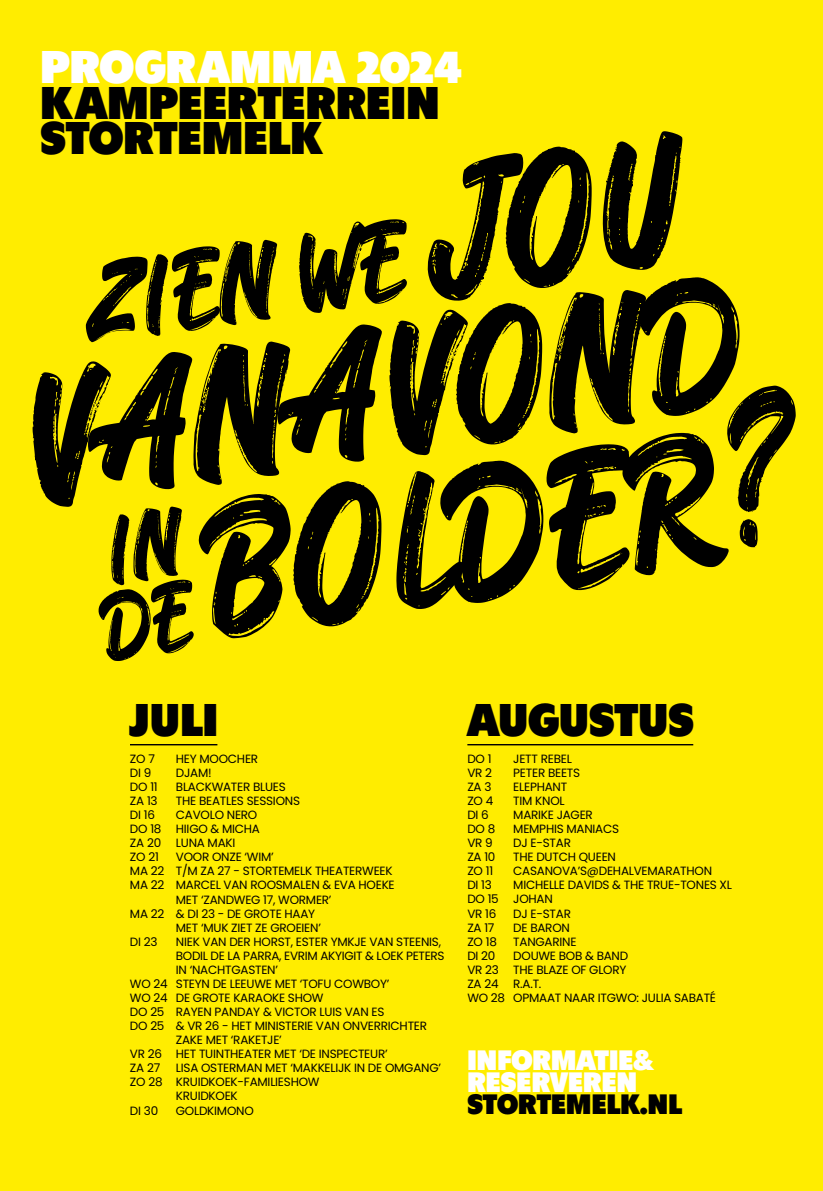
<style>
.page{position:relative;width:823px;height:1191px;background:#fff}
.page>*{position:absolute;margin:0;border:0;box-sizing:border-box;transform-origin:0 0}
.t1{font:137.2px "Carameland Vanilla";color:#000;scale:.9 1}
.t2{font:133.7px "Carameland Vanilla";color:#000;scale:.9 1}
.t3{font:79.5px "Carameland Vanilla";color:#000;scale:.9 1}
.t4{font:68.9px/75.2px "Carameland Vanilla";color:#000;text-align:center;scale:.9 1}
.t5{font:45.7px/35.9px "Tondu";letter-spacing:.01em;color:#000}
.t6{font:45.7px "Tondu";letter-spacing:.01em;color:#fff}
.t7{font:28px/22px "Tondu";letter-spacing:.01em;color:#fff}
.t8{font:28px "Tondu";letter-spacing:.01em;color:#000}
.t9{font:12px/14.1px "Poppins";letter-spacing:-.02em;color:#000}
.s1{font-size:133.7px}
</style>
<div class="page">
<div style="left:0;top:0;width:822px;height:1191px;background:#ffed00"></div>
<hr style="left:130px;top:744px;width:87px;height:1px;background:#000">
<hr style="left:467px;top:744px;width:225px;height:1px;background:#000">
<h3 class="t6" style="left:41px;top:28px;width:421px">PROGRAMMA 2024</h3>
<h3 class="t5" style="left:41px;top:80px;width:400px">KAMPEERTERREIN<br>STORTEMELK</h3>
<h3 class="t3" style="left:76px;top:245px;width:670px;rotate:-8deg">ZIEN WE <span class="s1">JOU</span></h3>
<h2 class="t2" style="left:5px;top:341px;width:812px;rotate:-8deg">VANAVOND</h2>
<h1 class="t1" style="left:181px;top:470px;width:686px;rotate:-8deg">BOLDER?</h1>
<h3 class="t4" style="left:80px;top:519px;width:105px;rotate:-10deg">IN<br>DE</h3>
<h3 class="t5" style="left:130px;top:697px;width:89px">JULI</h3>
<p class="t9" style="left:130px;top:751px;width:26px">ZO 7</p>
<p class="t9" style="left:176px;top:751px;width:84px">HEY MOOCHER</p>
<p class="t9" style="left:130px;top:765px;width:23px">DI 9</p>
<p class="t9" style="left:176px;top:765px;width:37px">DJAM!</p>
<p class="t9" style="left:130px;top:779px;width:29px">DO 11</p>
<p class="t9" style="left:176px;top:779px;width:111px">BLACKWATER BLUES</p>
<p class="t9" style="left:130px;top:793px;width:29px">ZA 13</p>
<p class="t9" style="left:176px;top:793px;width:125px">THE BEATLES SESSIONS</p>
<p class="t9" style="left:130px;top:808px;width:27px">DI 16</p>
<p class="t9" style="left:130px;top:808px;width:131px;text-indent:46px">CAVOLO NERO<br>DO 18 HIIGO &amp; MICHA<br>ZA 20 LUNA MAKI<br>ZO 21</p>
<p class="t9" style="left:176px;top:850px;width:99px">VOOR ONZE ‘WIM’</p>
<p class="t9" style="left:130px;top:864px;width:264px">MA 22 T/M ZA 27 - STORTEMELK THEATERWEEK</p>
<p class="t9" style="left:130px;top:878px;width:266px">MA 22 MARCEL VAN ROOSMALEN &amp; EVA HOEKE</p>
<p class="t9" style="left:176px;top:892px;width:157px">MET ‘ZANDWEG 17, WORMER’</p>
<p class="t9" style="left:130px;top:906px;width:187px">MA 22 &amp; DI 23 - DE GROTE HAAY</p>
<p class="t9" style="left:176px;top:920px;width:146px">MET ‘MUK ZIET ZE GROEIEN’</p>
<p class="t9" style="left:130px;top:934px;width:29px">DI 23</p>
<p class="t9" style="left:176px;top:934px;width:266px">NIEK VAN DER HORST, ESTER YMKJE VAN STEENIS,</p>
<p class="t9" style="left:176px;top:948px;width:270px">BODIL DE LA PARRA, EVRIM AKYIGIT &amp; LOEK PETERS</p>
<p class="t9" style="left:176px;top:962px;width:104px">IN ‘NACHTGASTEN’</p>
<p class="t9" style="left:130px;top:976px;width:261px">WO 24 STEYN DE LEEUWE MET ‘TOFU COWBOY’</p>
<p class="t9" style="left:130px;top:990px;width:195px">WO 24 DE GROTE KARAOKE SHOW</p>
<p class="t9" style="left:130px;top:1005px;width:256px">DO 25 RAYEN PANDAY &amp; VICTOR LUIS VAN ES</p>
<p class="t9" style="left:130px;top:1019px;width:298px">DO 25 &amp; VR 26 - HET MINISTERIE VAN ONVERRICHTER</p>
<p class="t9" style="left:176px;top:1033px;width:107px">ZAKE MET ‘RAKETJE’</p>
<p class="t9" style="left:130px;top:1047px;width:259px">VR 26 HET TUINTHEATER MET ‘DE INSPECTEUR’</p>
<p class="t9" style="left:130px;top:1061px;width:32px">ZA 27</p>
<p class="t9" style="left:176px;top:1061px;width:266px">LISA OSTERMAN MET ‘MAKKELIJK IN DE OMGANG’</p>
<p class="t9" style="left:130px;top:1075px;width:191px">ZO 28 KRUIDKOEK-FAMILIESHOW</p>
<p class="t9" style="left:176px;top:1089px;width:63px">KRUIDKOEK</p>
<p class="t9" style="left:130px;top:1103px;width:30px">DI 30</p>
<p class="t9" style="left:176px;top:1103px;width:79px">GOLDKIMONO</p>
<h3 class="t5" style="left:467px;top:697px;width:228px">AUGUSTUS</h3>
<p class="t9" style="left:467px;top:751px;width:26px">DO 1</p>
<p class="t9" style="left:513px;top:751px;width:60px">JETT REBEL</p>
<p class="t9" style="left:467px;top:765px;width:26px">VR 2</p>
<p class="t9" style="left:513px;top:765px;width:68px">PETER BEETS</p>
<p class="t9" style="left:467px;top:779px;width:26px">ZA 3</p>
<p class="t9" style="left:513px;top:779px;width:55px">ELEPHANT</p>
<p class="t9" style="left:467px;top:793px;width:27px">ZO 4</p>
<p class="t9" style="left:513px;top:793px;width:53px">TIM KNOL</p>
<p class="t9" style="left:467px;top:808px;width:23px">DI 6</p>
<p class="t9" style="left:513px;top:808px;width:81px">MARIKE JAGER</p>
<p class="t9" style="left:467px;top:822px;width:29px">DO 8</p>
<p class="t9" style="left:513px;top:822px;width:107px">MEMPHIS MANIACS</p>
<p class="t9" style="left:467px;top:836px;width:27px">VR 9</p>
<p class="t9" style="left:513px;top:836px;width:59px">DJ E-STAR</p>
<p class="t9" style="left:467px;top:850px;width:30px">ZA 10</p>
<p class="t9" style="left:513px;top:850px;width:104px">THE DUTCH QUEEN</p>
<p class="t9" style="left:467px;top:864px;width:27px">ZO 11</p>
<p class="t9" style="left:513px;top:864px;width:200px">CASANOVA’S@DEHALVEMARATHON</p>
<p class="t9" style="left:467px;top:878px;width:26px">DI 13</p>
<p class="t9" style="left:467px;top:878px;width:266px;text-indent:46px">MICHELLE DAVIDS &amp; THE TRUE-TONES XL<br>DO 15 JOHAN<br>VR 16</p>
<p class="t9" style="left:513px;top:906px;width:59px">DJ E-STAR</p>
<p class="t9" style="left:467px;top:920px;width:29px">ZA 17</p>
<p class="t9" style="left:513px;top:920px;width:58px">DE BARON</p>
<p class="t9" style="left:467px;top:934px;width:31px">ZO 18</p>
<p class="t9" style="left:513px;top:934px;width:65px">TANGARINE</p>
<p class="t9" style="left:467px;top:948px;width:30px">DI 20</p>
<p class="t9" style="left:467px;top:948px;width:250px;text-indent:46px">DOUWE BOB &amp; BAND<br>VR 23 THE BLAZE OF GLORY<br>ZA 24 R.A.T.<br>WO 28 OPMAAT NAAR ITGWO: JULIA SABATÉ</p>
<h3 class="t7" style="left:467px;top:1046px;width:188px">INFORMATIE&amp;<br>RESERVEREN</h3>
<h3 class="t8" style="left:467px;top:1080px;width:216px">STORTEMELK.NL</h3>
</div>
